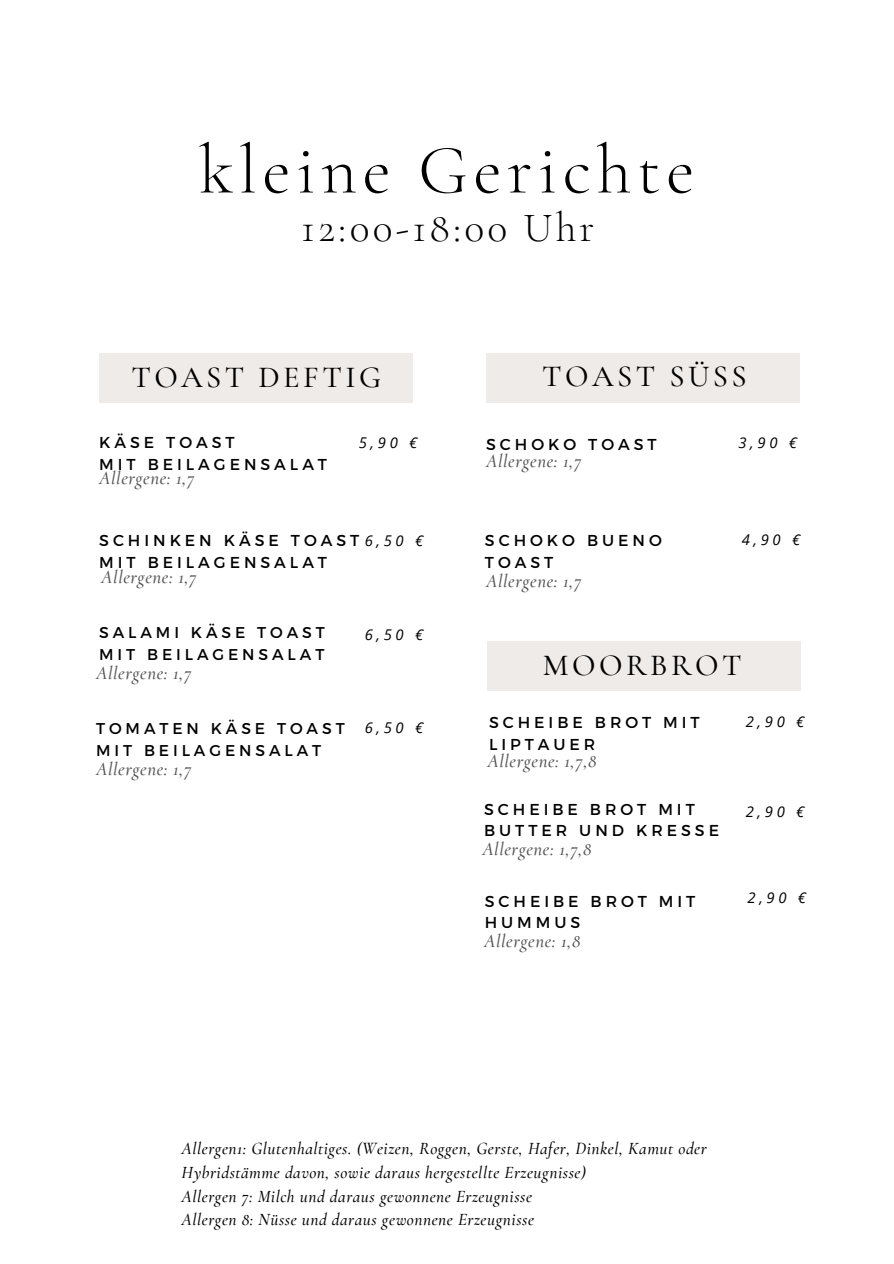
<style>
.page{position:relative;width:894px;height:1264px;background:#fff}
.page>*{position:absolute;margin:0;border:0;box-sizing:border-box;transform-origin:0 0}
.t1{font:300 70.05px "Cormorant Garamond";letter-spacing:.08em;color:#000}
.t2{font:300 41.55px "Cormorant Garamond";letter-spacing:.08em;color:#000}
.t3{font:500 30.6px "Cormorant Garamond";letter-spacing:.11em;color:#000}
.t4{font:italic 500 18.75px "Cormorant Garamond";letter-spacing:.03em;color:#545454}
.t5{font:italic 500 17.25px/23.7px "Cormorant Garamond";letter-spacing:.03em;color:#000}
.t6{font:15.75px/21.3px "Montserrat";letter-spacing:.25em;color:#000}
.t7{font:15.6px "Montserrat";letter-spacing:.25em;color:#000}
.t8{font:italic 14.85px "Open Sans";letter-spacing:.25em;color:#000}
.s1{font-family:"Open Sans";font-style:italic;font-size:14.85px}
</style>
<div class="page">
<div style="left:99px;top:353px;width:314px;height:49px;background:#efebe8"></div>
<div style="left:486px;top:353px;width:313px;height:49px;background:#efebe8"></div>
<div style="left:487px;top:641px;width:314px;height:49px;background:#efebe8"></div>
<h1 class="t1" style="left:199px;top:128px;width:497px">kleine Gerichte</h1>
<h1 class="t2" style="left:301px;top:202px;width:294px">12:00-18:00 Uhr</h1>
<h2 class="t3" style="left:131px;top:358px;width:251px">TOAST DEFTIG</h2>
<p class="t6" style="left:99px;top:431px;width:137px">KÄSE TOAST</p>
<p class="t6" style="left:99px;top:452px;width:229px">MIT BEILAGENSALAT</p>
<p class="t4" style="left:99px;top:467px;width:97px">Allergene: 1,7</p>
<p class="t8" style="left:358px;top:432px;width:60px">5,90 €</p>
<p class="t6" style="left:99px;top:529px;width:325px">SCHINKEN KÄSE TOAST<span class="s1">6,50 €</span></p>
<h3 class="t6" style="left:99px;top:550px;width:229px">MIT BEILAGENSALAT</h3>
<p class="t4" style="left:101px;top:566px;width:97px">Allergene: 1,7</p>
<p class="t7" style="left:99px;top:622px;width:227px">SALAMI KÄSE TOAST</p>
<p class="t7" style="left:99px;top:644px;width:226px">MIT BEILAGENSALAT</p>
<h3 class="t4" style="left:96px;top:662px;width:97px">Allergene: 1,7</h3>
<h3 class="t7" style="left:96px;top:718px;width:250px">TOMATEN KÄSE TOAST</h3>
<p class="t7" style="left:96px;top:740px;width:226px">MIT BEILAGENSALAT</p>
<h2 class="t4" style="left:96px;top:758px;width:97px">Allergene: 1,7</h2>
<h3 class="t8" style="left:364px;top:624px;width:60px">6,50 €</h3>
<p class="t8" style="left:364px;top:717px;width:60px">6,50 €</p>
<h3 class="t3" style="left:542px;top:358px;width:206px">TOAST SÜSS</h3>
<p class="t6" style="left:486px;top:432px;width:172px">SCHOKO TOAST</p>
<p class="t4" style="left:486px;top:449px;width:97px">Allergene: 1,7</p>
<h3 class="t6" style="left:485px;top:529px;width:178px">SCHOKO BUENO</h3>
<p class="t6" style="left:485px;top:550px;width:70px">TOAST</p>
<h3 class="t4" style="left:486px;top:569px;width:97px">Allergene: 1,7</h3>
<p class="t8" style="left:738px;top:432px;width:60px">3,90 €</p>
<p class="t8" style="left:741px;top:529px;width:60px">4,90 €</p>
<p class="t3" style="left:543px;top:646px;width:200px">MOORBROT</p>
<p class="t6" style="left:489px;top:711px;width:212px">SCHEIBE BROT MIT<br>LIPTAUER</p>
<h3 class="t4" style="left:487px;top:749px;width:110px">Allergene: 1,7,8</h3>
<p class="t6" style="left:484px;top:797px;width:212px">SCHEIBE BROT MIT</p>
<p class="t6" style="left:484px;top:819px;width:236px">BUTTER UND KRESSE</p>
<h3 class="t4" style="left:482px;top:837px;width:110px">Allergene: 1,7,8</h3>
<p class="t6" style="left:484px;top:889px;width:212px">SCHEIBE BROT MIT<br>HUMMUS</p>
<h3 class="t4" style="left:484px;top:929px;width:98px">Allergene: 1,8</h3>
<p class="t8" style="left:745px;top:711px;width:60px">2,90 €</p>
<p class="t8" style="left:745px;top:800px;width:60px">2,90 €</p>
<h3 class="t8" style="left:747px;top:886px;width:60px">2,90 €</h3>
<p class="t5" style="left:181px;top:1137px;width:526px">Allergen1: Glutenhaltiges. (Weizen, Roggen, Gerste, Hafer, Dinkel, Kamut oder Hybridstämme davon, sowie daraus hergestellte Erzeugnisse)<br>Allergen 7: Milch und daraus gewonnene Erzeugnisse<br>Allergen 8: Nüsse und daraus gewonnene Erzeugnisse</p>
</div>
